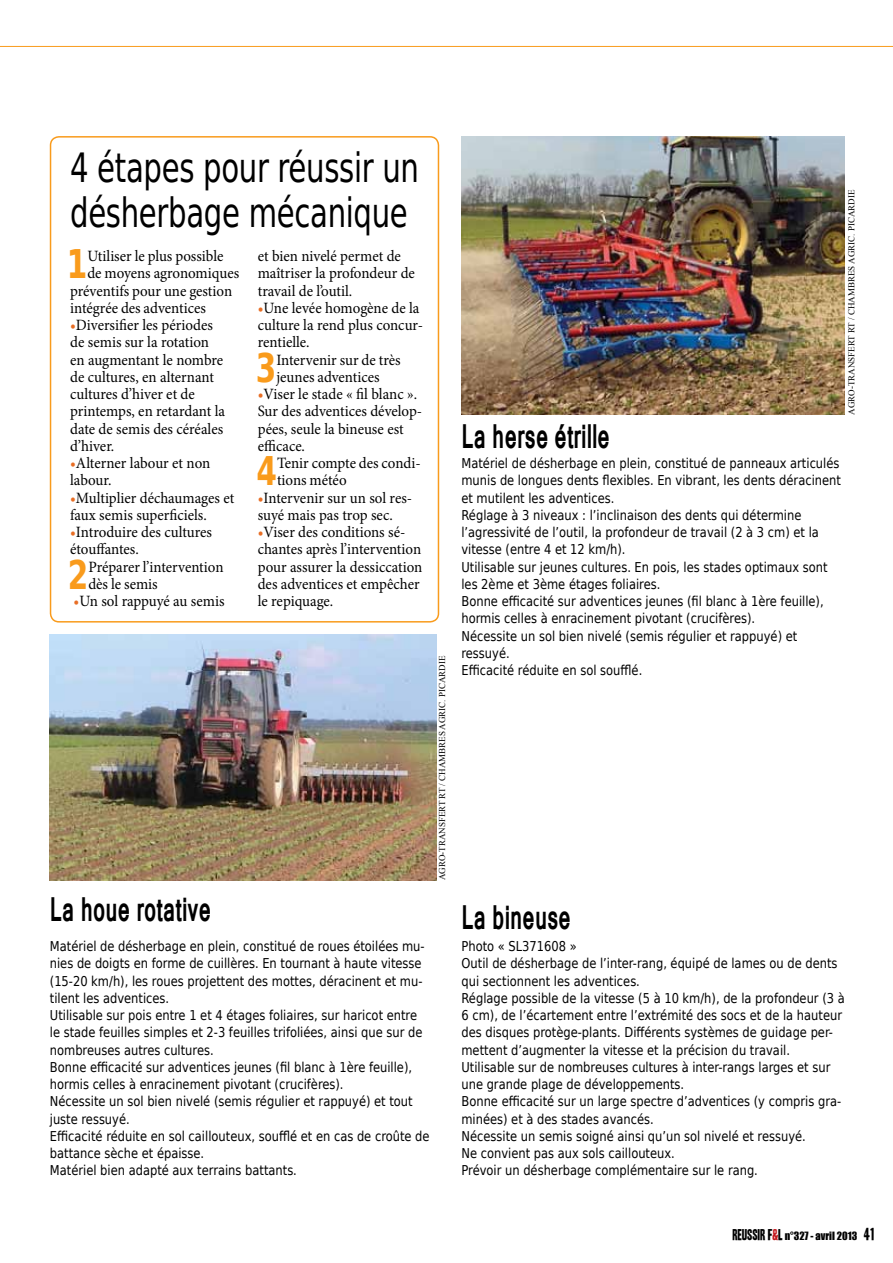
<style>
.page{position:relative;width:893px;height:1263px;background:#fff}
.page>*{position:absolute;margin:0;border:0;box-sizing:border-box;transform-origin:0 0}
.t1{font:40.5px/45px "DejaVu Sans Condensed";letter-spacing:-.01em;color:#000;scale:.8 1}
.t2{font:700 39.45px "Bitstream Vera Sans";color:#f99b1c;scale:.75 1}
.t3{font:700 32.4px "Kartika";letter-spacing:.01em;color:#000;scale:.63 1}
.t4{font:15.75px/17.2px "Minion Pro";color:#000;scale:.95 1}
.t5{font:13.5px/17.2px "DejaVu Sans";color:#000;scale:.85 1}
.t6{font:10.5px "Impact";color:#000}
.t7{font:9px "Times New Roman";color:#000}
.s1{color:#e86e25}
.s2{font-family:"Headline One HPLHS";font-size:13.5px}
.s3{font-family:"Headline One HPLHS";font-size:13.5px;color:#c4161c}
.s4{font-family:"Headline One HPLHS";font-size:15px}
</style>
<div class="page">
<hr style="left:0;top:46px;width:893px;height:1px;background:#f99b1c">
<div style="left:50px;top:136px;width:389px;height:486px;border:2px solid #f99b1c;border-radius:9px"></div>
<img style="left:461px;top:136px;width:383px;height:279px">
<img style="left:50px;top:635px;width:386px;height:245px">
<h1 class="t1" style="left:70px;top:143px;width:438px">4 étapes pour réussir un désherbage mécanique</h1>
<h2 class="t2" style="left:67px;top:242px;width:29px">1</h2>
<p class="t4" style="left:87px;top:247px;width:145px">Utiliser le plus possible</p>
<p class="t4" style="left:258px;top:247px;width:167px">et bien nivelé permet de maîtriser la profondeur de travail de l’outil.</p>
<p class="t4" style="left:258px;top:299px;width:176px"><span class="s1">•</span>Une levée homogène de la culture la rend plus concur&shy;rentielle.</p>
<h2 class="t2" style="left:256px;top:345px;width:29px">3</h2>
<p class="t4" style="left:276px;top:351px;width:132px">Intervenir sur de très jeunes adventices</p>
<p class="t4" style="left:258px;top:385px;width:175px"><span class="s1">•</span>Viser le stade « fil blanc ».<br>Sur des adventices dévelop&shy;pées, seule la bineuse est efficace.</p>
<h2 class="t2" style="left:256px;top:449px;width:29px">4</h2>
<p class="t4" style="left:277px;top:454px;width:153px">Tenir compte des condi&shy;tions météo</p>
<p class="t4" style="left:258px;top:489px;width:164px"><span class="s1">•</span>Intervenir sur un sol res&shy;suyé mais pas trop sec.</p>
<p class="t4" style="left:258px;top:523px;width:175px"><span class="s1">•</span>Viser des conditions sé&shy;chantes après l’intervention pour assurer la dessiccation des adventices et empêcher le repiquage.</p>
<p class="t4" style="left:87px;top:265px;width:161px">de moyens agronomiques</p>
<p class="t4" style="left:70px;top:282px;width:172px">préventifs pour une gestion</p>
<p class="t4" style="left:70px;top:299px;width:144px">intégrée des adventices</p>
<p class="t4" style="left:70px;top:316px;width:165px"><span class="s1">•</span>Diversifier les périodes de semis sur la rotation en augmentant le nombre de cultures, en alternant cultures d’hiver et de printemps, en retardant la date de semis des céréales d’hiver.</p>
<p class="t4" style="left:70px;top:454px;width:149px"><span class="s1">•</span>Alterner labour et non labour.</p>
<p class="t4" style="left:70px;top:489px;width:174px"><span class="s1">•</span>Multiplier déchaumages et faux semis superficiels.</p>
<p class="t4" style="left:70px;top:523px;width:151px"><span class="s1">•</span>Introduire des cultures étouffantes.</p>
<h2 class="t2" style="left:68px;top:552px;width:29px">2</h2>
<p class="t4" style="left:88px;top:558px;width:144px">Préparer l’intervention dès le semis</p>
<p class="t4" style="left:74px;top:592px;width:160px"><span class="s1">•</span>Un sol rappuyé au semis</p>
<h3 class="t3" style="left:50px;top:889px;width:257px">La houe rotative</h3>
<p class="t5" style="left:50px;top:937px;width:448px">Matériel de désherbage en plein, constitué de roues étoilées mu&shy;nies de doigts en forme de cuillères. En tournant à haute vitesse (15-20 km/h), les roues projettent des mottes, déracinent et mu&shy;tilent les adventices.<br>Utilisable sur pois entre 1 et 4 étages foliaires, sur haricot entre le stade feuilles simples et 2-3 feuilles trifoliées, ainsi que sur de nombreuses autres cultures.<br>Bonne efficacité sur adventices jeunes (fil blanc à 1ère feuille), hormis celles à enracinement pivotant (crucifères).<br>Nécessite un sol bien nivelé (semis régulier et rappuyé) et tout juste ressuyé.<br>Efficacité réduite en sol caillouteux, soufflé et en cas de croûte de battance sèche et épaisse.<br>Matériel bien adapté aux terrains battants.</p>
<p class="t7" style="left:436px;top:880px;width:226px;rotate:-90deg">Agro-Transfert RT / Chambres Agric. Picardie</p>
<p class="t7" style="left:845px;top:415px;width:226px;rotate:-90deg">Agro-Transfert RT / Chambres Agric. Picardie</p>
<h3 class="t3" style="left:461px;top:416px;width:237px">La herse étrille</h3>
<p class="t5" style="left:461px;top:454px;width:448px">Matériel de désherbage en plein, constitué de panneaux articulés munis de longues dents flexibles. En vibrant, les dents déracinent et mutilent les adventices.<br>Réglage à 3 niveaux : l’inclinaison des dents qui détermine l’agressivité de l’outil, la profondeur de travail (2 à 3 cm) et la vitesse (entre 4 et 12 km/h).<br>Utilisable sur jeunes cultures. En pois, les stades optimaux sont les 2ème et 3ème étages foliaires.<br>Bonne efficacité sur adventices jeunes (fil blanc à 1ère feuille), hormis celles à enracinement pivotant (crucifères).<br>Nécessite un sol bien nivelé (semis régulier et rappuyé) et ressuyé.<br>Efficacité réduite en sol soufflé.</p>
<h3 class="t3" style="left:461px;top:897px;width:175px">La bineuse</h3>
<p class="t5" style="left:461px;top:937px;width:452px">Photo « SL371608 »<br>Outil de désherbage de l’inter-rang, équipé de lames ou de dents qui sectionnent les adventices.<br>Réglage possible de la vitesse (5 à 10 km/h), de la profondeur (3 à 6 cm), de l’écartement entre l’extrémité des socs et de la hauteur des disques protège-plants. Différents systèmes de guidage per&shy;mettent d’augmenter la vitesse et la précision du travail.<br>Utilisable sur de nombreuses cultures à inter-rangs larges et sur une grande plage de développements.<br>Bonne efficacité sur un large spectre d’adventices (y compris gra&shy;minées) et à des stades avancés.<br>Nécessite un semis soigné ainsi qu’un sol nivelé et ressuyé.<br>Ne convient pas aux sols caillouteux.<br>Prévoir un désherbage complémentaire sur le rang.</p>
<p class="t6" style="left:733px;top:1227px;width:143px"><span class="s2">REUSSIR F</span><span class="s3">&amp;</span><span class="s2">L</span> n°327 - avril 2013 <span class="s4">41</span></p>
</div>
